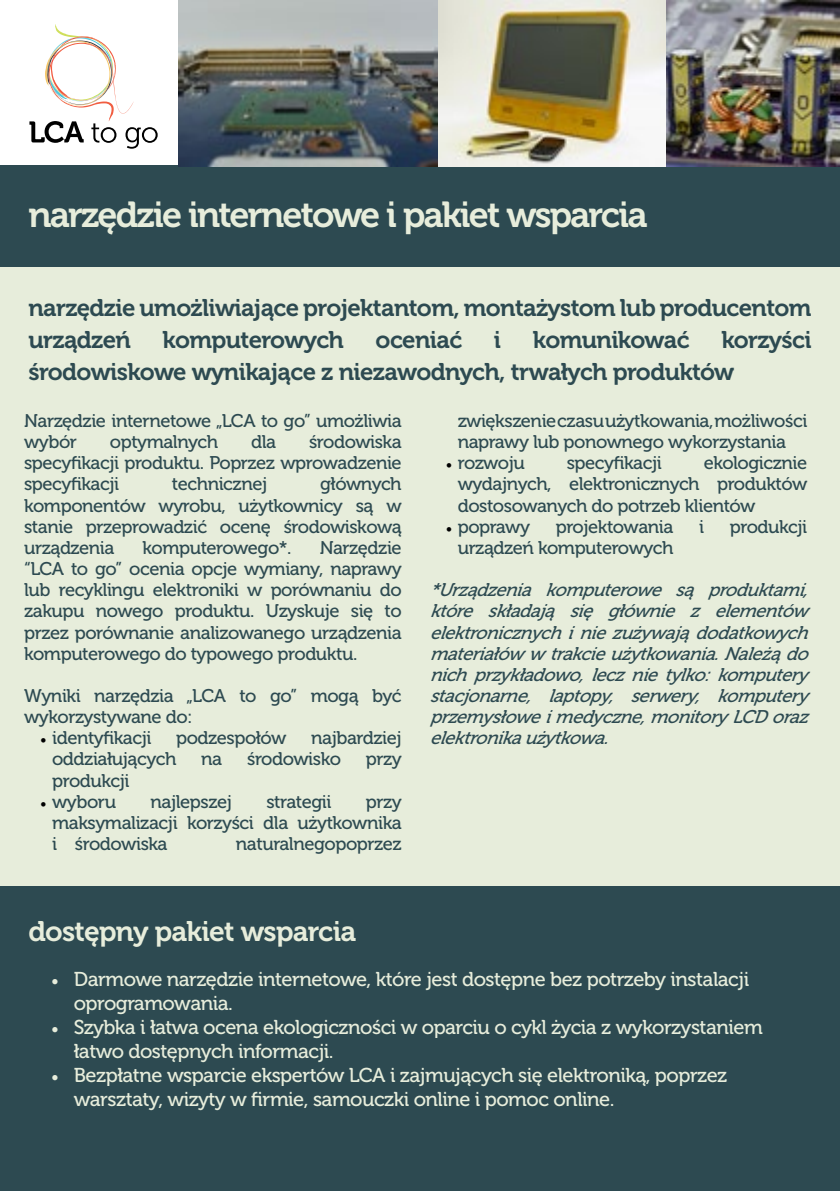
<style>
.page{position:relative;width:840px;height:1191px;background:#fff}
.page>*{position:absolute;margin:0;border:0;box-sizing:border-box;transform-origin:0 0}
.t1{font:36px "Museo 700";letter-spacing:-.05em;color:#e7eddb}
.t2{font:28.2px "Museo 700";letter-spacing:-.025em;color:#e7eddb}
.t3{font:24px/32px "Museo 700";letter-spacing:-.025em;color:#2d4a51}
.t4{font:20px/24px "Museo 500";letter-spacing:-.025em;color:#e7eddb}
.t5{font:18.4px/21.2px "Museo 500";letter-spacing:-.025em;color:#2d4a51;text-align:justify}
.t6{font:italic 18.4px/21.2px "Museo 500";color:#2d4a51;text-align:justify}
.s1{font-family:"Minion Pro";font-size:17px;color:#000}
.s2{font-family:"Minion Pro"}
</style>
<div class="page">
<div style="left:0;top:166px;width:839px;height:1023px;background:#e7eddb"></div>
<div style="left:0;top:166px;width:839px;height:101px;background:#2d4a51"></div>
<div style="left:0;top:886px;width:839px;height:305px;background:#2d4a51"></div>
<svg style="left:29px;top:24px;width:129px;height:125px"></svg>
<img style="left:178px;top:0;width:488px;height:166px">
<img style="left:666px;top:0;width:173px;height:166px">
<h1 class="t1" style="left:28px;top:194px;width:620px">narzędzie internetowe i pakiet wsparcia</h1>
<h3 class="t3" style="left:28px;top:292px;width:784px">narzędzie umożliwiające projektantom, montażystom lub producentom urządzeń</h3>
<h3 class="t3" style="left:28px;top:324px;width:784px;text-indent:692px">korzyści środowiskowe wynikające z niezawodnych, trwałych produktów</h3>
<p class="t5" style="left:24px;top:410px;width:379px">Narzędzie internetowe „LCA to go” umożliwia wybór</p>
<h3 class="t3" style="left:162px;top:324px;width:183px">komputerowych</h3>
<h3 class="t3" style="left:375px;top:324px;width:88px">oceniać</h3>
<h3 class="t3" style="left:493px;top:324px;width:9px">i</h3>
<h3 class="t3" style="left:532px;top:324px;width:158px">komunikować</h3>
<p class="t5" style="left:457px;top:410px;width:351px">zwiększenie czasu użytkowania, możliwości naprawy lub ponownego wykorzystania</p>
<p class="t5" style="left:445px;top:452px;width:81px"><span class="s1">•</span> rozwoju</p>
<p class="t5" style="left:566px;top:452px;width:96px">specyfikacji</p>
<p class="t5" style="left:24px;top:431px;width:379px;text-indent:285px">środowiska specyfikacji produktu. Poprzez wprowadzenie specyfikacji</p>
<p class="t5" style="left:110px;top:431px;width:110px">optymalnych</p>
<p class="t5" style="left:251px;top:431px;width:27px">dla</p>
<p class="t5" style="left:457px;top:452px;width:351px;text-indent:246px">ekologicznie wydajnych, elektronicznych produktów dostosowanych do potrzeb klientów</p>
<p class="t5" style="left:445px;top:516px;width:86px"><span class="s1">•</span> poprawy</p>
<p class="t5" style="left:555px;top:516px;width:119px">projektowania</p>
<p class="t5" style="left:698px;top:516px;width:7px">i</p>
<p class="t5" style="left:729px;top:516px;width:79px">produkcji</p>
<p class="t5" style="left:457px;top:537px;width:217px">urządzeń komputerowych</p>
<p class="t6" style="left:429px;top:579px;width:386px">*Urządzenia komputerowe są produktami, które składają się głównie z elementów elektronicznychiniezużywajądodatkowych materiałówwtrakcieużytkowania.Należądo nichprzykładowo,lecznietylko:komputery stacjonarne, laptopy, serwery, komputery przemysłoweimedyczne,monitoryLCDoraz elektronikaużytkowa.</p>
<p class="t5" style="left:24px;top:474px;width:379px;text-indent:296px">głównych komponentów wyrobu, użytkownicy są w stanie przeprowadzić ocenę środowiskową urządzenia</p>
<p class="t5" style="left:172px;top:474px;width:97px">technicznej</p>
<p class="t5" style="left:24px;top:537px;width:379px;text-indent:295px">Narzędzie “LCA to go” ocenia opcje wymiany, naprawy lub recyklingu elektroniki w porównaniu do zakupu nowego produktu. Uzyskuje się to przez porównanie analizowanego urządzenia komputerowego do typowego produktu.</p>
<p class="t5" style="left:24px;top:685px;width:379px">Wyniki narzędzia „LCA to go” mogą być wykorzystywane do:</p>
<p class="t5" style="left:40px;top:727px;width:113px"><span class="s1">•</span> identyfikacji</p>
<p class="t5" style="left:176px;top:727px;width:112px">podzespołów</p>
<p class="t5" style="left:311px;top:727px;width:92px">najbardziej</p>
<p class="t5" style="left:52px;top:748px;width:126px">oddziałujących</p>
<p class="t5" style="left:201px;top:748px;width:22px">na</p>
<p class="t5" style="left:247px;top:748px;width:95px">środowisko</p>
<p class="t5" style="left:366px;top:748px;width:37px">przy</p>
<p class="t5" style="left:52px;top:770px;width:79px">produkcji</p>
<p class="t5" style="left:40px;top:791px;width:77px"><span class="s1">•</span> wyboru</p>
<p class="t5" style="left:150px;top:791px;width:83px">najlepszej</p>
<p class="t5" style="left:266px;top:791px;width:66px">strategii</p>
<p class="t5" style="left:142px;top:537px;width:150px">komputerowego*.</p>
<p class="t5" style="left:52px;top:791px;width:351px;text-indent:313px">przy maksymalizacji korzyści dla użytkownika i środowiska</p>
<p class="t5" style="left:236px;top:833px;width:167px">naturalnegopoprzez</p>
<h2 class="t2" style="left:28px;top:915px;width:329px">dostępny pakiet wsparcia</h2>
<p class="t4" style="left:74px;top:967px;width:676px;text-indent:-23px"><span class="s2">•</span> Darmowe narzędzie internetowe, które jest dostępne bez potrzeby instalacji oprogramowania.</p>
<p class="t4" style="left:74px;top:1015px;width:690px;text-indent:-23px"><span class="s2">•</span> Szybka i łatwa ocena ekologiczności w oparciu o cykl życia z wykorzystaniem łatwo dostępnych informacji.</p>
<p class="t4" style="left:74px;top:1063px;width:654px;text-indent:-23px"><span class="s2">•</span> Bezpłatne wsparcie ekspertów LCA i zajmujących się elektroniką, poprzez warsztaty, wizyty w firmie, samouczki online i pomoc online.</p>
</div>
